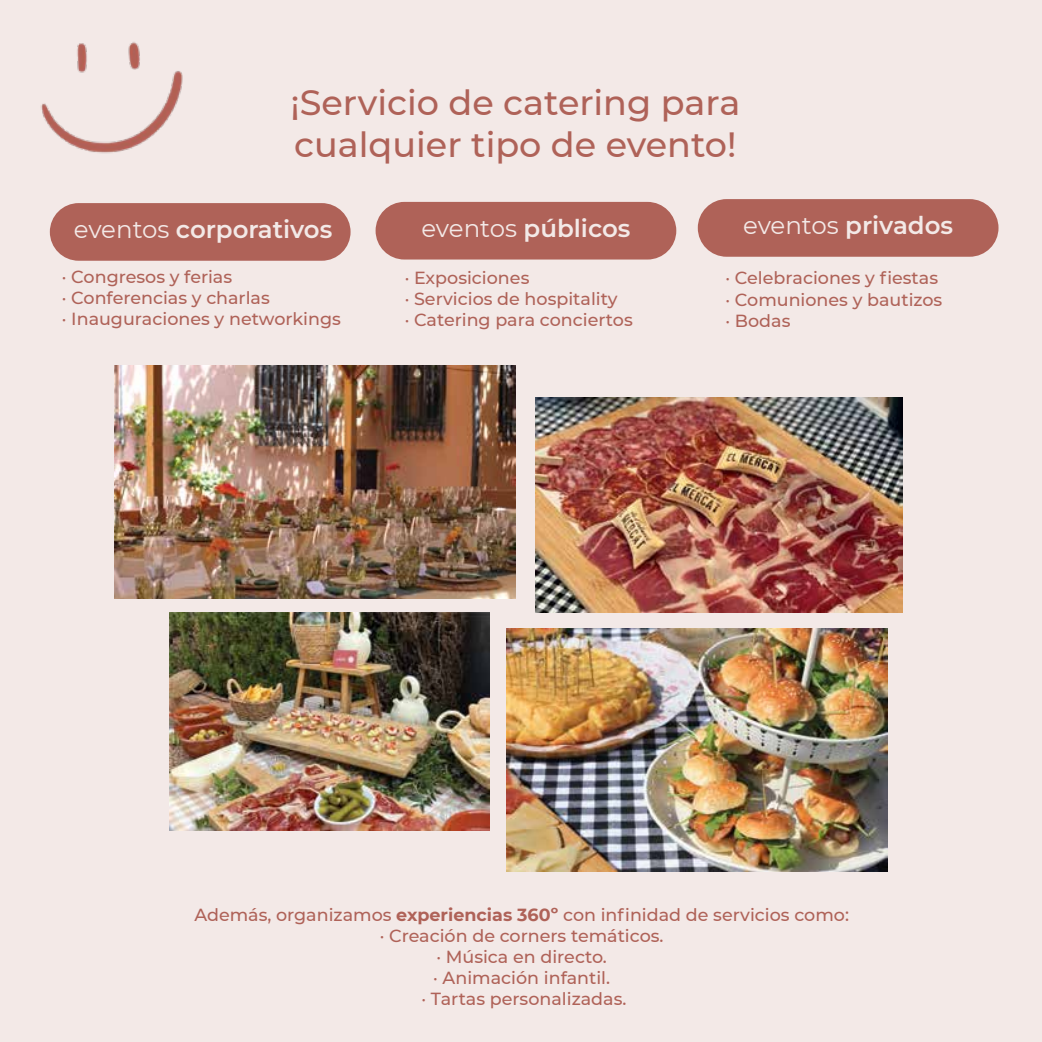
<style>
.page{position:relative;width:1042px;height:1042px;background:#f3e9e7}
.page>*{position:absolute;margin:0;border:0;box-sizing:border-box;transform-origin:0 0}
.t1{font:500 35px/42px "Montserrat";color:#af6258}
.t2{font:600 24.5px "Montserrat";color:#f3e9e7}
.t3{font:500 17.5px/21px "Montserrat";color:#af6258}
.s1{font-weight:400}
.s2{font-weight:700}
</style>
<div class="page">
<img style="left:41px;top:42px;width:142px;height:111px">
<img style="left:170px;top:613px;width:320px;height:217px">
<img style="left:535px;top:397px;width:368px;height:215px">
<img style="left:115px;top:365px;width:400px;height:233px">
<img style="left:506px;top:628px;width:381px;height:244px">
<div style="left:50px;top:203px;width:300px;height:58px;background:#af6258;border-radius:29px"></div>
<div style="left:375px;top:202px;width:301px;height:57px;background:#af6258;border-radius:29px"></div>
<div style="left:698px;top:199px;width:300px;height:58px;background:#af6258;border-radius:29px"></div>
<h1 class="t1" style="left:290px;top:81px;width:452px">¡Servicio de catering para cualquier tipo de evento!</h1>
<h2 class="t2" style="left:74px;top:213px;width:260px"><span class="s1">eventos</span> corporativos</h2>
<h2 class="t2" style="left:421px;top:211px;width:211px"><span class="s1">eventos</span> públicos</h2>
<h2 class="t2" style="left:743px;top:209px;width:212px"><span class="s1">eventos</span> privados</h2>
<p class="t3" style="left:62px;top:266px;width:280px">· Congresos y ferias<br>· Conferencias y charlas<br>· Inauguraciones y networkings</p>
<p class="t3" style="left:405px;top:267px;width:229px">· Exposiciones<br>· Servicios de hospitality<br>· Catering para conciertos</p>
<p class="t3" style="left:725px;top:267px;width:218px">· Celebraciones y fiestas · Comuniones y bautizos · Bodas</p>
<p class="t3" style="left:194px;top:903px;width:656px;text-align:center">Además, organizamos <span class="s2">experiencias 360º</span> con infinidad de servicios como: · Creación de corners temáticos.<br>· Música en directo.<br>· Animación infantil.<br>· Tartas personalizadas.</p>
</div>
